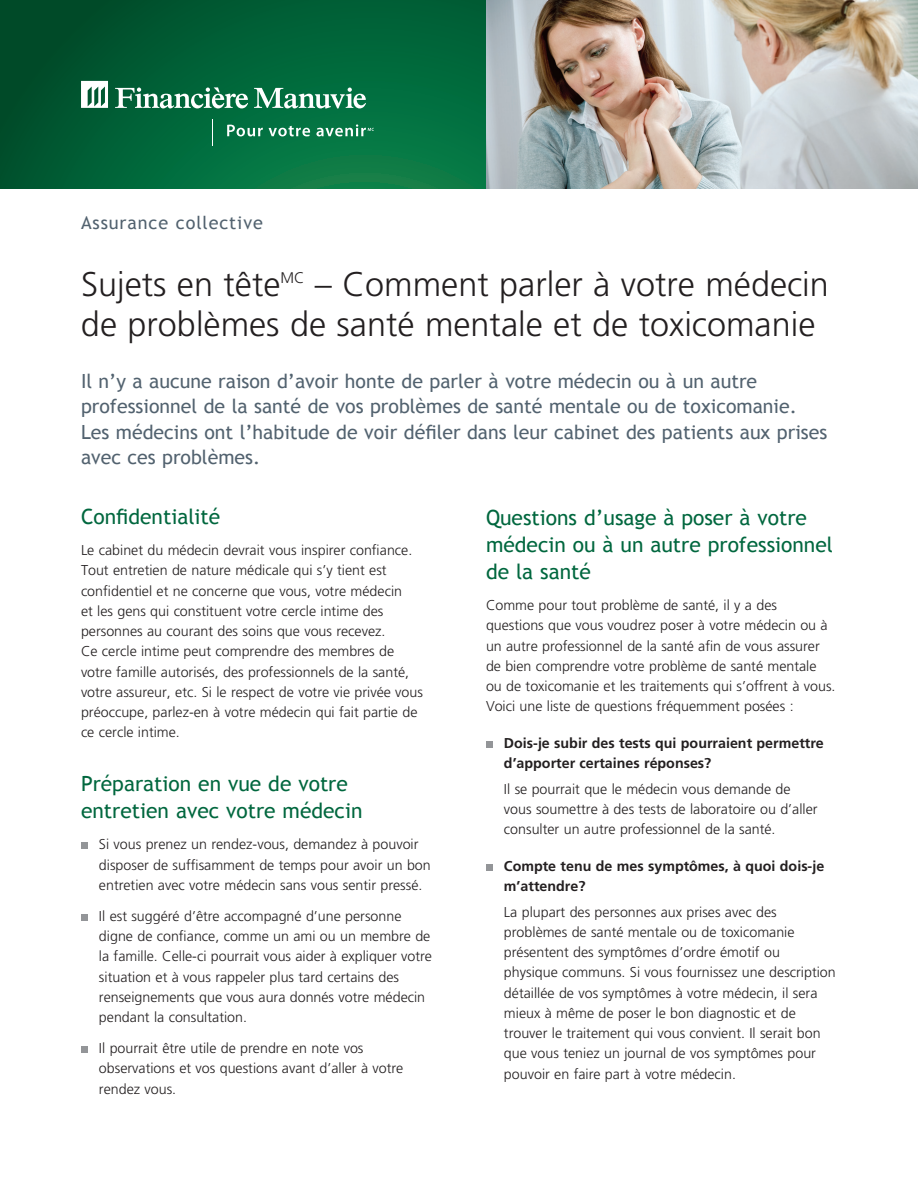
<style>
.page{position:relative;width:918px;height:1188px;background:#fff}
.page>*{position:absolute;margin:0;border:0;box-sizing:border-box;transform-origin:0 0}
.t1{font:300 34.2px/39.9px "Frutiger";color:#231f20}
.t2{font:21px/27px "Trebuchet MS";color:#00673e}
.t3{font:19.5px/25.5px "Trebuchet MS";color:#52626f}
.t4{font:18px "Trebuchet MS";letter-spacing:.05em;color:#52626f}
.t5{font:300 14.25px/20.2px "Frutiger";color:#231f20}
.t6{font:700 14.25px/20.2px "Frutiger";color:#231f20}
</style>
<div class="page">
<img style="left:486px;top:0;width:432px;height:189px">
<svg style="left:0;top:0;width:486px;height:189px;background:#016338"></svg>
<svg style="left:81px;top:81px;width:27px;height:27px"></svg>
<svg style="left:115px;top:87px;width:133px;height:21px"></svg>
<svg style="left:254px;top:88px;width:112px;height:20px"></svg>
<svg style="left:212px;top:119px;width:1px;height:27px"></svg>
<svg style="left:227px;top:125px;width:36px;height:11px"></svg>
<svg style="left:269px;top:126px;width:41px;height:10px"></svg>
<svg style="left:316px;top:124px;width:58px;height:12px"></svg>
<div style="left:81px;top:843px;width:7px;height:6px;background:#939598"></div>
<div style="left:81px;top:914px;width:7px;height:7px;background:#939598"></div>
<div style="left:81px;top:1046px;width:7px;height:7px;background:#939598"></div>
<div style="left:486px;top:741px;width:7px;height:7px;background:#939598"></div>
<div style="left:486px;top:864px;width:7px;height:7px;background:#939598"></div>
<p class="t4" style="left:81px;top:212px;width:183px">Assurance collective</p>
<h1 class="t1" style="left:81px;top:264px;width:749px">Sujets en tête<sup>MC</sup> – Comment parler à votre médecin de problèmes de santé mentale et de toxicomanie</h1>
<p class="t3" style="left:81px;top:368px;width:748px">Il n’y a aucune raison d’avoir honte de parler à votre médecin ou à un autre professionnel de la santé de vos problèmes de santé mentale ou de toxicomanie.<br>Les médecins ont l’habitude de voir défiler dans leur cabinet des patients aux prises avec ces problèmes.</p>
<h2 class="t2" style="left:81px;top:503px;width:141px">Confidentialité</h2>
<p class="t5" style="left:81px;top:540px;width:344px">Le cabinet du médecin devrait vous inspirer confiance.<br>Tout entretien de nature médicale qui s’y tient est confidentiel et ne concerne que vous, votre médecin<br>et les gens qui constituent votre cercle intime des personnes au courant des soins que vous recevez.<br>Ce cercle intime peut comprendre des membres de votre famille autorisés, des professionnels de la santé, votre assureur, etc. Si le respect de votre vie privée vous préoccupe, parlez-en à votre médecin qui fait partie de ce cercle intime.</p>
<h2 class="t2" style="left:81px;top:771px;width:283px">Préparation en vue de votre entretien avec votre médecin</h2>
<p class="t5" style="left:99px;top:834px;width:333px">Si vous prenez un rendez-vous, demandez à pouvoir disposer de suffisamment de temps pour avoir un bon entretien avec votre médecin sans vous sentir pressé.</p>
<p class="t5" style="left:99px;top:906px;width:334px">Il est suggéré d’être accompagné d’une personne digne de confiance, comme un ami ou un membre de la famille. Celle-ci pourrait vous aider à expliquer votre situation et à vous rappeler plus tard certains des renseignements que vous aura donnés votre médecin pendant la consultation.</p>
<p class="t5" style="left:99px;top:1038px;width:306px">Il pourrait être utile de prendre en note vos observations et vos questions avant d’aller à votre rendez vous.</p>
<h2 class="t2" style="left:486px;top:504px;width:349px">Questions d’usage à poser à votre médecin ou à un autre professionnel de la santé</h2>
<p class="t5" style="left:486px;top:595px;width:351px">Comme pour tout problème de santé, il y a des questions que vous voudrez poser à votre médecin ou à un autre professionnel de la santé afin de vous assurer de bien comprendre votre problème de santé mentale ou de toxicomanie et les traitements qui s’offrent à vous.<br>Voici une liste de questions fréquemment posées :</p>
<p class="t6" style="left:504px;top:733px;width:321px">Dois-je subir des tests qui pourraient permettre d’apporter certaines réponses?</p>
<p class="t5" style="left:504px;top:779px;width:315px">Il se pourrait que le médecin vous demande de vous soumettre à des tests de laboratoire ou d’aller consulter un autre professionnel de la santé.</p>
<p class="t6" style="left:504px;top:856px;width:322px">Compte tenu de mes symptômes, à quoi dois-je m’attendre?</p>
<p class="t5" style="left:504px;top:902px;width:333px">La plupart des personnes aux prises avec des problèmes de santé mentale ou de toxicomanie présentent des symptômes d’ordre émotif ou physique communs. Si vous fournissez une description détaillée de vos symptômes à votre médecin, il sera mieux à même de poser le bon diagnostic et de trouver le traitement qui vous convient. Il serait bon que vous teniez un journal de vos symptômes pour pouvoir en faire part à votre médecin.</p>
</div>
